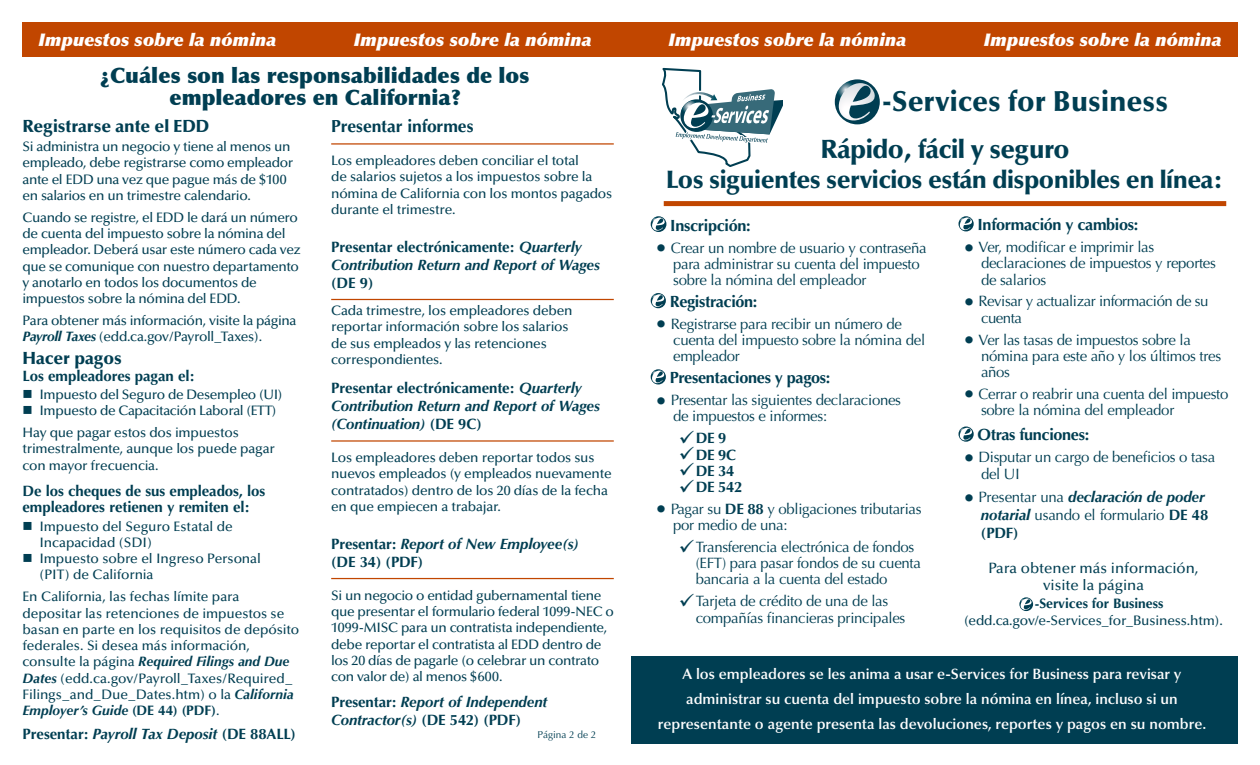
<style>
.page{position:relative;width:1260px;height:765px;background:#fff}
.page>*{position:absolute;margin:0;border:0;box-sizing:border-box;transform-origin:0 0}
.t1{font:900 28.75px "Optima";color:#003e52}
.t2{font:900 26.25px "Optima";letter-spacing:-.02em;color:#003e52}
.t3{font:900 25px "Optima";letter-spacing:-.02em;color:#003e52}
.t4{font:900 21.25px/22.5px "Optima";color:#003e52;text-align:center}
.t5{font:italic 900 17.5px "Optima";color:#fff}
.t6{font:900 17.5px "Optima";color:#003e52}
.t7{font:700 17.5px "Optima";letter-spacing:-.005em;color:#003e52}
.t8{font:700 16.25px "Optima";letter-spacing:-.02em;color:#003e52}
.t9{font:15px/16.2px "Optima";letter-spacing:-.02em;color:#003e52}
.t10{font:italic 700 15px/18px "Optima";letter-spacing:-.01em;color:#003e52}
.t11{font:600 15px/25px "Optima";color:#fff;text-align:center}
.t12{font:700 15px/16.2px "Optima";letter-spacing:-.005em;color:#003e52}
.t13{font:500 15px/17.5px "Optima";color:#003e52;text-align:center}
.t14{font:500 13.75px/16.2px "Optima";letter-spacing:-.02em;color:#003e52}
.t15{font:10px "Optima";color:#003e52}
.s1{font-weight:700;font-style:italic}
.s2{font-weight:700}
.s3{font-style:italic}
.s4{font-style:normal}
.s5{font-weight:900;font-size:20px}
</style>
<div class="page">
<div style="left:630px;top:22px;width:608px;height:34px;background:#c14600"></div>
<div style="left:22px;top:22px;width:608px;height:34px;background:#c14600"></div>
<div style="left:631px;top:656px;width:607px;height:88px;background:#003e52"></div>
<hr style="left:331px;top:143px;width:283px;height:2px;background:#c14600">
<hr style="left:331px;top:299px;width:283px;height:1px;background:#c14600">
<hr style="left:331px;top:440px;width:283px;height:2px;background:#c14600">
<hr style="left:331px;top:578px;width:283px;height:1px;background:#c14600">
<svg style="left:958px;top:216px;width:16px;height:15px"></svg>
<svg style="left:960px;top:218px;width:12px;height:12px"></svg>
<svg style="left:958px;top:427px;width:16px;height:15px"></svg>
<svg style="left:960px;top:428px;width:12px;height:13px"></svg>
<svg style="left:651px;top:216px;width:15px;height:16px"></svg>
<svg style="left:652px;top:218px;width:13px;height:13px"></svg>
<svg style="left:651px;top:293px;width:15px;height:15px"></svg>
<svg style="left:652px;top:294px;width:12px;height:13px"></svg>
<svg style="left:651px;top:369px;width:15px;height:16px"></svg>
<svg style="left:652px;top:371px;width:12px;height:13px"></svg>
<div style="left:664px;top:201px;width:562px;height:5px;background:#c14600"></div>
<svg style="left:662px;top:68px;width:121px;height:99px"></svg>
<svg style="left:835px;top:79px;width:45px;height:45px"></svg>
<svg style="left:839px;top:83px;width:36px;height:38px"></svg>
<svg style="left:1019px;top:597px;width:14px;height:14px"></svg>
<svg style="left:1021px;top:598px;width:11px;height:12px"></svg>
<p class="t5" style="left:38px;top:29px;width:240px">Impuestos sobre la nómina</p>
<p class="t5" style="left:354px;top:29px;width:240px">Impuestos sobre la nómina</p>
<p class="t5" style="left:668px;top:29px;width:240px">Impuestos sobre la nómina</p>
<p class="t5" style="left:984px;top:29px;width:240px">Impuestos sobre la nómina</p>
<h2 class="t4" style="left:101px;top:64px;width:430px">¿Cuáles son las responsabilidades de los empleadores en California?</h2>
<h3 class="t6" style="left:22px;top:116px;width:189px">Registrarse ante el EDD</h3>
<p class="t14" style="left:22px;top:139px;width:272px">Si administra un negocio y tiene al menos un empleado, debe registrarse como empleador ante el EDD una vez que pague más de $100 en salarios en un trimestre calendario.</p>
<p class="t14" style="left:22px;top:209px;width:280px">Cuando se registre, el EDD le dará un número de cuenta del impuesto sobre la nómina del empleador. Deberá usar este número cada vez que se comunique con nuestro departamento y anotarlo en todos los documentos de impuestos sobre la nómina del EDD.</p>
<p class="t14" style="left:22px;top:313px;width:275px">Para obtener más información, visite la página<br><span class="s1">Payroll Taxes</span> (edd.ca.gov/Payroll_Taxes).</p>
<h3 class="t6" style="left:22px;top:348px;width:101px">Hacer pagos</h3>
<h4 class="t12" style="left:22px;top:368px;width:173px">Los empleadores pagan el:</h4>
<p class="t14" style="left:39px;top:387px;width:245px">Impuesto del Seguro de Desempleo (UI)</p>
<p class="t14" style="left:39px;top:403px;width:239px">Impuesto de Capacitación Laboral (ETT)</p>
<p class="t14" style="left:22px;top:425px;width:254px">Hay que pagar estos dos impuestos trimestralmente, aunque los puede pagar con mayor frecuencia.</p>
<h4 class="t12" style="left:22px;top:483px;width:244px">De los cheques de sus empleados, los empleadores retienen y remiten el:</h4>
<p class="t14" style="left:39px;top:518px;width:195px">Impuesto del Seguro Estatal de<br>Incapacidad (SDI)</p>
<p class="t14" style="left:39px;top:551px;width:223px">Impuesto sobre el Ingreso Personal (PIT) de California</p>
<p class="t14" style="left:22px;top:589px;width:278px">En California, las fechas límite para depositar las retenciones de impuestos se basan en parte en los requisitos de depósito federales. Si desea más información, consulte la página <span class="s1">Required Filings and Due Dates</span> (edd.ca.gov/Payroll_Taxes/Required_ Filings_and_Due_Dates.htm) o la <span class="s1">California Employer’s Guide</span> <span class="s2">(DE 44) (PDF)</span>.</p>
<p class="t12" style="left:22px;top:726px;width:275px">Presentar: <span class="s3">Payroll Tax Deposit</span> (DE 88ALL)</p>
<h2 class="t1" style="left:852px;top:85px;width:318px">e -Services for Business</h2>
<p class="t2" style="left:821px;top:134px;width:251px">Rápido, fácil y seguro</p>
<p class="t3" style="left:666px;top:165px;width:559px">Los siguientes servicios están disponibles en línea:</p>
<h3 class="t7" style="left:331px;top:116px;width:144px">Presentar informes</h3>
<p class="t14" style="left:331px;top:153px;width:283px">Los empleadores deben conciliar el total<br>de salarios sujetos a los impuestos sobre la nómina de California con los montos pagados durante el trimestre.</p>
<h4 class="t10" style="left:331px;top:238px;width:270px"><span class="s4">Presentar electrónicamente:</span> Quarterly<br>Contribution Return and Report of Wages <span class="s4">(DE 9)</span></h4>
<p class="t14" style="left:331px;top:303px;width:243px">Cada trimestre, los empleadores deben reportar información sobre los salarios de sus empleados y las retenciones correspondientes.</p>
<h4 class="t10" style="left:331px;top:379px;width:270px"><span class="s4">Presentar electrónicamente:</span> Quarterly<br>Contribution Return and Report of Wages (Continuation) <span class="s4">(DE 9C)</span></h4>
<p class="t14" style="left:331px;top:450px;width:282px">Los empleadores deben reportar todos sus nuevos empleados (y empleados nuevamente contratados) dentro de los 20 días de la fecha en que empiecen a trabajar.</p>
<h4 class="t10" style="left:331px;top:535px;width:249px"><span class="s4">Presentar:</span> Report of New Employee(s) <span class="s4">(DE 34) (PDF)</span></h4>
<p class="t14" style="left:331px;top:587px;width:284px">Si un negocio o entidad gubernamental tiene que presentar el formulario federal 1099‑NEC o 1099‑MISC para un contratista independiente, debe reportar el contratista al EDD dentro de los 20 días de pagarle (o celebrar un contrato con valor de) al menos $600.</p>
<h4 class="t10" style="left:331px;top:693px;width:218px"><span class="s4">Presentar:</span> Report of Independent<br>Contractor(s) <span class="s4">(DE 542) (PDF)</span></h4>
<h3 class="t8" style="left:978px;top:215px;width:162px">Información y cambios:</h3>
<p class="t9" style="left:981px;top:239px;width:236px;text-indent:-17px"><span class="s5">•</span> Ver, modificar e imprimir las declaraciones de impuestos y reportes de salarios</p>
<p class="t9" style="left:981px;top:293px;width:229px;text-indent:-17px"><span class="s5">•</span> Revisar y actualizar información de su cuenta</p>
<p class="t9" style="left:981px;top:332px;width:242px;text-indent:-17px"><span class="s5">•</span> Ver las tasas de impuestos sobre la nómina para este año y los últimos tres años</p>
<p class="t9" style="left:981px;top:386px;width:249px;text-indent:-17px"><span class="s5">•</span> Cerrar o reabrir una cuenta del impuesto sobre la nómina del empleador</p>
<h3 class="t8" style="left:978px;top:425px;width:113px">Otras funciones:</h3>
<p class="t9" style="left:981px;top:449px;width:236px;text-indent:-17px"><span class="s5">•</span> Disputar un cargo de beneficios o tasa del UI</p>
<p class="t9" style="left:981px;top:488px;width:229px;line-height:18px;text-indent:-17px"><span class="s5">•</span> Presentar una <span class="s1">declaración de poder notarial</span> usando el formulario <span class="s2">DE 48 (PDF)</span></p>
<p class="t13" style="left:988px;top:559px;width:212px">Para obtener más información, visite la página</p>
<p class="t14" style="left:964px;top:595px;width:260px;line-height:17.5px;text-align:center"><span class="s2">e -Services for Business </span>(edd.ca.gov/e‑Services_for_Business.htm).</p>
<h3 class="t8" style="left:670px;top:216px;width:82px">Inscripción:</h3>
<p class="t9" style="left:673px;top:240px;width:255px;text-indent:-17px"><span class="s5">•</span> Crear un nombre de usuario y contraseña para administrar su cuenta del impuesto sobre la nómina del empleador</p>
<h3 class="t8" style="left:670px;top:292px;width:89px">Registración:</h3>
<p class="t9" style="left:673px;top:316px;width:254px;text-indent:-17px"><span class="s5">•</span> Registrarse para recibir un número de cuenta del impuesto sobre la nómina del empleador</p>
<h3 class="t8" style="left:670px;top:368px;width:162px">Presentaciones y pagos:</h3>
<p class="t9" style="left:673px;top:392px;width:229px;text-indent:-17px"><span class="s5">•</span> Presentar las siguientes declaraciones de impuestos e informes:</p>
<p class="t12" style="left:696px;top:430px;width:32px">DE 9</p>
<p class="t12" style="left:696px;top:447px;width:42px">DE 9C</p>
<p class="t12" style="left:696px;top:463px;width:40px">DE 34</p>
<p class="t12" style="left:696px;top:479px;width:48px">DE 542</p>
<p class="t9" style="left:673px;top:501px;width:250px;text-indent:-17px"><span class="s5">•</span> Pagar su <span class="s2">DE 88</span> y obligaciones tributarias por medio de una:</p>
<p class="t9" style="left:696px;top:539px;width:227px">Transferencia electrónica de fondos (EFT) para pasar fondos de su cuenta bancaria a la cuenta del estado</p>
<p class="t9" style="left:696px;top:593px;width:211px">Tarjeta de crédito de una de las compañías financieras principales</p>
<p class="t11" style="left:658px;top:661px;width:550px">A los empleadores se les anima a usar e-Services for Business para revisar y administrar su cuenta del impuesto sobre la nómina en línea, incluso si un representante o agente presenta las devoluciones, reportes y pagos en su nombre.</p>
<p class="t15" style="left:538px;top:729px;width:60px">Página 2 de 2</p>
</div>
